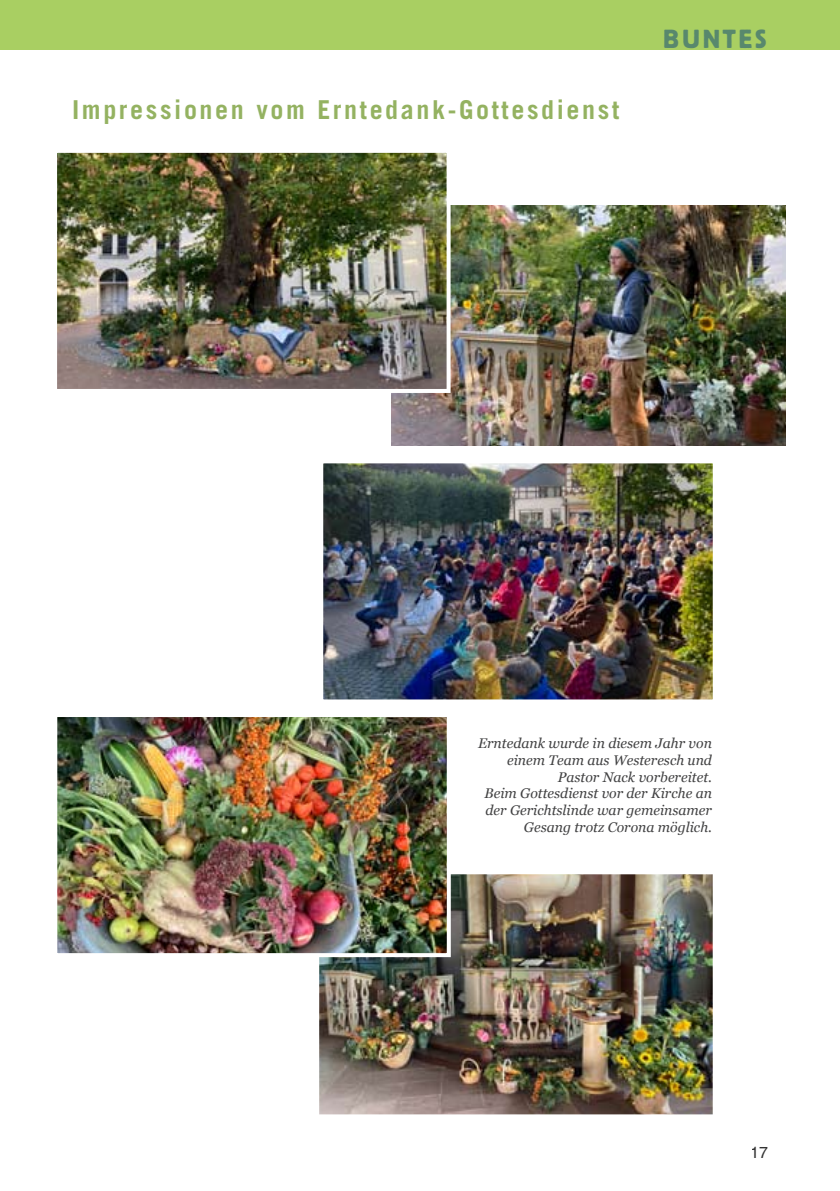
<style>
.page{position:relative;width:840px;height:1191px;background:#fff}
.page>*{position:absolute;margin:0;border:0;box-sizing:border-box;transform-origin:0 0}
.t1{font:700 26px "Trade Gothic LT Pro";letter-spacing:.1em;color:#94b261}
.t2{font:26px "Block Pro";letter-spacing:.12em;color:#58886d}
.t3{font:16px "Helvetica LT Std";color:#000}
.t4{font:italic 14px/16.8px "Georgia";color:#414142;text-align:right}
</style>
<div class="page">
<div style="left:0;top:0;width:839px;height:49px;background:#a9cf62"></div>
<img style="left:324px;top:464px;width:387px;height:234px">
<div style="left:319px;top:459px;width:397px;height:244px;border:4px solid #fff"></div>
<img style="left:391px;top:205px;width:393px;height:240px">
<img style="left:319px;top:874px;width:393px;height:240px">
<img style="left:58px;top:154px;width:387px;height:234px">
<div style="left:53px;top:149px;width:397px;height:244px;border:4px solid #fff"></div>
<img style="left:58px;top:718px;width:387px;height:234px">
<div style="left:53px;top:713px;width:397px;height:244px;border:4px solid #fff"></div>
<h1 class="t1" style="left:72px;top:94px;width:548px">Impressionen vom Erntedank-Gottesdienst</h1>
<h1 class="t2" style="left:663px;top:22px;width:105px">BUNTES</h1>
<p class="t4" style="left:477px;top:735px;width:235px">Erntedank wurde in diesem Jahr von einem Team aus Westeresch und<br>Pastor Nack vorbereitet.<br>Beim Gottesdienst vor der Kirche an der Gerichtslinde war gemeinsamer<br>Gesang trotz Corona möglich.</p>
<p class="t3" style="left:750px;top:1143px;width:19px">17</p>
</div>
